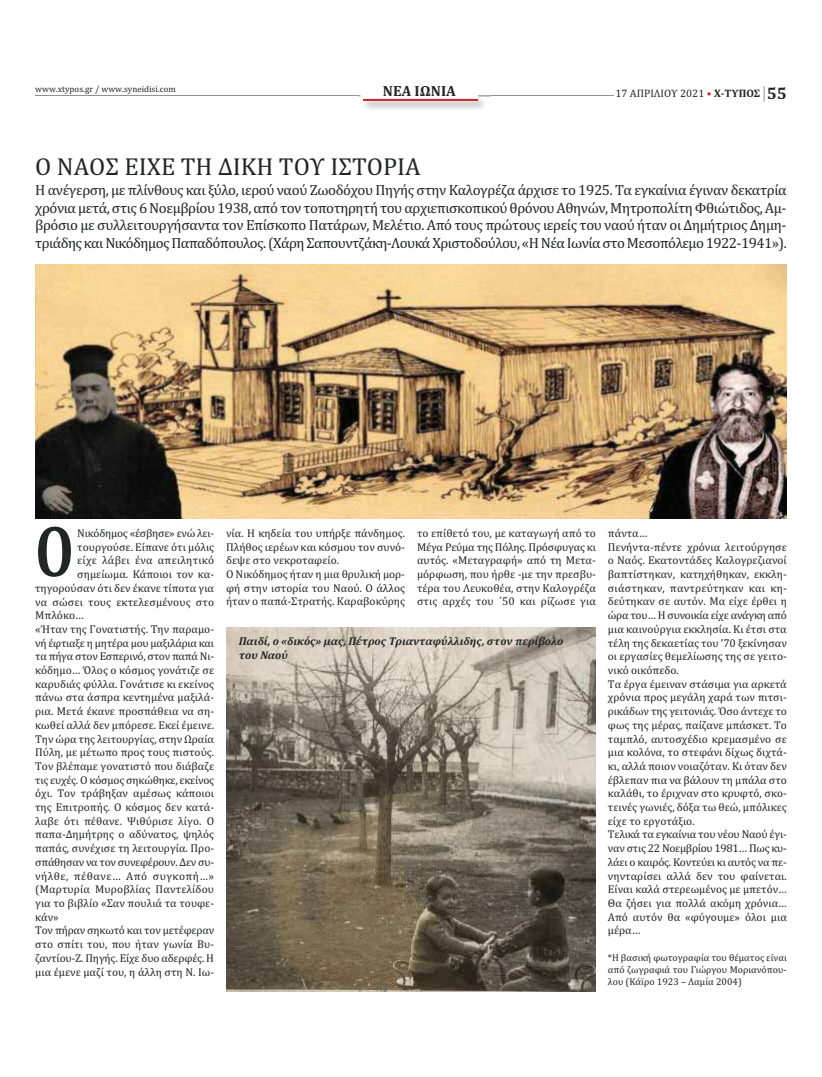
<style>
.page{position:relative;width:822px;height:1077px;background:#fff}
.page>*{position:absolute;margin:0;border:0;box-sizing:border-box;transform-origin:0 0}
.t1{font:700 73.7px "Cambria";color:#232424;scale:.75 1}
.t2{font:24.8px "Cambria";color:#232424}
.t3{font:14.9px/17.9px "Cambria";letter-spacing:-.035em;color:#232424;text-align:justify}
.t4{font:700 14.9px "Cambria";color:#262425}
.t5{font:11.4px/13.7px "Cambria";color:#232424}
.t6{font:11.4px "Cambria";letter-spacing:-.025em;color:#232424}
.t7{font:11.4px "Cambria";letter-spacing:-.02em;color:#232424}
.t8{font:italic 700 11.4px/13.7px "Cambria";color:#232424}
.t9{font:11.4px "Cambria";letter-spacing:.04em;color:#232424}
.t10{font:11.4px "Cambria";letter-spacing:.02em;color:#232424}
.t11{font:10.9px "Cambria";color:#232424}
.t12{font:9.9px/11.9px "Cambria";color:#232424;text-align:justify}
.t13{font:8.9px "Cambria";color:#232424}
.s1{color:#cb242a}
.s2{font-weight:700}
.s3{font-weight:700;font-size:16.9px}
</style>
<div class="page">
<hr style="left:35px;top:95px;width:578px;height:1px;background:#929292">
<img style="left:359px;top:95px;width:132px;height:15px">
<img style="left:361px;top:95px;width:117px;height:4px">
<svg style="left:384px;top:95px;width:72px;height:1px"></svg>
<hr style="left:363px;top:99px;width:115px;height:2px;background:#cb242a">
<svg style="left:764px;top:86px;width:1px;height:16px"></svg>
<img style="left:35px;top:264px;width:752px;height:254px">
<img style="left:226px;top:628px;width:370px;height:364px">
<p class="t13" style="left:35px;top:86px;width:142px">www.xtypos.gr / www.syneidisi.com</p>
<h3 class="t4" style="left:383px;top:86px;width:75px">ΝΕΑ ΙΩΝΙΑ</h3>
<p class="t11" style="left:615px;top:89px;width:173px">17 ΑΠΡΙΛΙΟΥ 2021 <span class="s1">•</span> <span class="s2">Χ‑ΤΥΠΟΣ</span> <span class="s3">55</span></p>
<h2 class="t2" style="left:35px;top:158px;width:387px">Ο ΝΑΟΣ ΕΙΧΕ ΤΗ ΔΙΚΗ ΤΟΥ ΙΣΤΟΡΙΑ</h2>
<p class="t3" style="left:35px;top:182px;width:753px">Η ανέγερση, με πλίνθους και ξύλο, ιερού ναού Ζωοδόχου Πηγής στην Καλογρέζα άρχισε το 1925. Τα εγκαίνια έγιναν δεκατρία χρόνια μετά, στις 6 Νοεμβρίου 1938, από τον τοποτηρητή του αρχιεπισκοπικού θρόνου Αθηνών, Μητροπολίτη Φθιώτιδος, Αμ‐ βρόσιο με συλλειτουργήσαντα τον Επίσκοπο Πατάρων, Μελέτιο. Από τους πρώτους ιερείς του ναού ήταν οι Δημήτριος Δημη‐ τριάδης και Νικόδημος Παπαδόπουλος. (Χάρη Σαπουντζάκη‐Λουκά Χριστοδούλου, «Η Νέα Ιωνία στο Μεσοπόλεμο 1922‐1941»).</p>
<h1 class="t1" style="left:35px;top:525px;width:53px">Ο</h1>
<p class="t7" style="left:77px;top:529px;width:138px">Νικόδημος «έσβησε» ενώ λει‐</p>
<p class="t5" style="left:77px;top:541px;width:138px">τουργούσε. Είπανε ότι μόλις</p>
<p class="t10" style="left:77px;top:556px;width:138px">είχε λάβει ένα απειλητικό</p>
<p class="t5" style="left:77px;top:569px;width:138px">σημείωμα. Κάποιοι τον κα‐</p>
<p class="t5" style="left:35px;top:582px;width:180px">τηγορούσαν ότι δεν έκανε τίποτα για</p>
<p class="t5" style="left:35px;top:596px;width:180px">να σώσει τους εκτελεσμένους στο</p>
<p class="t5" style="left:35px;top:610px;width:50px">Μπλόκο…</p>
<p class="t5" style="left:35px;top:623px;width:180px">«Ήταν της Γονατιστής. Την παραμο‐</p>
<p class="t6" style="left:35px;top:639px;width:180px">νή έφτιαξε η μητέρα μου μαξιλάρια και</p>
<p class="t6" style="left:35px;top:652px;width:180px">τα πήγα στον Εσπερινό, στον παπά Νι‐</p>
<p class="t5" style="left:35px;top:664px;width:181px">κόδημο… Όλος ο κόσμος γονάτιζε σε</p>
<p class="t5" style="left:35px;top:678px;width:180px">καρυδιάς φύλλα. Γονάτισε κι εκείνος</p>
<p class="t5" style="left:35px;top:692px;width:180px">πάνω στα άσπρα κεντημένα μαξιλά‐</p>
<p class="t5" style="left:35px;top:706px;width:180px">ρια. Μετά έκανε προσπάθεια να ση‐</p>
<p class="t5" style="left:35px;top:719px;width:180px">κωθεί αλλά δεν μπόρεσε. Εκεί έμεινε.</p>
<p class="t5" style="left:35px;top:733px;width:180px">Την ώρα της λειτουργίας, στην Ωραία</p>
<p class="t5" style="left:35px;top:747px;width:180px">Πύλη, με μέτωπο προς τους πιστούς.</p>
<p class="t5" style="left:35px;top:760px;width:180px">Τον βλέπαμε γονατιστό που διάβαζε</p>
<p class="t7" style="left:35px;top:776px;width:180px">τις ευχές. Ο κόσμος σηκώθηκε, εκείνος</p>
<p class="t5" style="left:35px;top:788px;width:180px">όχι. Τον τράβηξαν αμέσως κάποιοι</p>
<p class="t5" style="left:35px;top:801px;width:180px">της Επιτροπής. Ο κόσμος δεν κατά‐</p>
<p class="t5" style="left:35px;top:815px;width:180px">λαβε ότι πέθανε. Ψιθύρισε λίγο. Ο</p>
<p class="t5" style="left:35px;top:829px;width:180px">παπα‐Δημήτρης ο αδύνατος, ψηλός</p>
<p class="t5" style="left:35px;top:843px;width:180px">παπάς, συνέχισε τη λειτουργία. Προ‐</p>
<p class="t6" style="left:35px;top:858px;width:180px">σπάθησαν να τον συνεφέρουν. Δεν συ‐</p>
<p class="t9" style="left:35px;top:872px;width:180px">νήλθε, πέθανε… Από συγκοπή…»</p>
<p class="t5" style="left:35px;top:884px;width:180px">(Μαρτυρία Μυροβλίας Παντελίδου</p>
<p class="t5" style="left:35px;top:897px;width:180px">για το βιβλίο «Σαν πουλιά τα τουφε‐</p>
<p class="t5" style="left:35px;top:911px;width:25px">κάν»</p>
<p class="t7" style="left:35px;top:926px;width:180px">Τον πήραν σηκωτό και τον μετέφεραν</p>
<p class="t5" style="left:35px;top:939px;width:180px">στο σπίτι του, που ήταν γωνία Βυ‐</p>
<p class="t5" style="left:35px;top:952px;width:180px">ζαντίου‐Ζ. Πηγής. Είχε δυο αδερφές. Η</p>
<p class="t5" style="left:35px;top:966px;width:180px">μια έμενε μαζί του, η άλλη στη Ν. Ιω‐</p>
<p class="t5" style="left:226px;top:527px;width:180px">νία. Η κηδεία του υπήρξε πάνδημος.<br>Πλήθος ιερέων και κόσμου τον συνό‐ δεψε στο νεκροταφείο.<br>Ο Νικόδημος ήταν η μια θρυλική μορ‐ φή στην ιστορία του Nαού. Ο άλλος ήταν ο παπά‐Στρατής. Καραβοκύρης</p>
<p class="t5" style="left:417px;top:527px;width:180px;text-align:justify">το επίθετό του, με καταγωγή από το Μέγα Ρεύμα της Πόλης. Πρόσφυγας κι αυτός. «Μεταγραφή» από τη Μετα‐ μόρφωση, που ήρθε ‐με την πρεσβυ‐ τέρα του Λευκοθέα, στην Καλογρέζα στις αρχές του ΄50 και ρίζωσε για</p>
<p class="t5" style="left:608px;top:527px;width:180px">πάντα…<br>Πενήντα‐πέντε χρόνια λειτούργησε ο Nαός. Εκατοντάδες Καλογρεζιανοί βαπτίστηκαν, κατηχήθηκαν, εκκλη‐ σιάστηκαν, παντρεύτηκαν και κη‐ δεύτηκαν σε αυτόν. Μα είχε έρθει η ώρα του… Η συνοικία είχε ανάγκη από μια καινούργια εκκλησία. Κι έτσι στα τέλη της δεκαετίας του ’70 ξεκίνησαν οι εργασίες θεμελίωσης της σε γειτο‐ νικό οικόπεδο.<br>Τα έργα έμειναν στάσιμα για αρκετά χρόνια προς μεγάλη χαρά των πιτσι‐ ρικάδων της γειτονιάς. Όσο άντεχε το φως της μέρας, παίζανε μπάσκετ. Το ταμπλό, αυτοσχέδιο κρεμασμένο σε μια κολόνα, το στεφάνι δίχως διχτά‐ κι, αλλά ποιον νοιαζόταν. Κι όταν δεν έβλεπαν πια να βάλουν τη μπάλα στο καλάθι, το έριχναν στο κρυφτό, σκο‐ τεινές γωνιές, δόξα τω θεώ, μπόλικες είχε το εργοτάξιο.<br>Τελικά τα εγκαίνια του νέου Nαού έγι‐ ναν στις 22 Νοεμβρίου 1981… Πως κυ‐ λάει ο καιρός. Κοντεύει κι αυτός να πε‐ νηνταρίσει αλλά δεν του φαίνεται.<br>Είναι καλά στερεωμένος με μπετόν…<br>Θα ζήσει για πολλά ακόμη χρόνια…<br>Από αυτόν θα «φύγουμε» όλοι μια μέρα…</p>
<p class="t12" style="left:608px;top:952px;width:180px">*Η βασική φωτογραφία του θέματος είναι από ζωγραφιά του Γιώργου Μοριανόπου‐ λου (Κάϊρο 1923 – Λαμία 2004)</p>
<p class="t8" style="left:239px;top:634px;width:326px">Παιδί, ο «δικός» μας, Πέτρος Τριανταφύλλιδης, στον περίβολο του Ναού</p>
</div>
